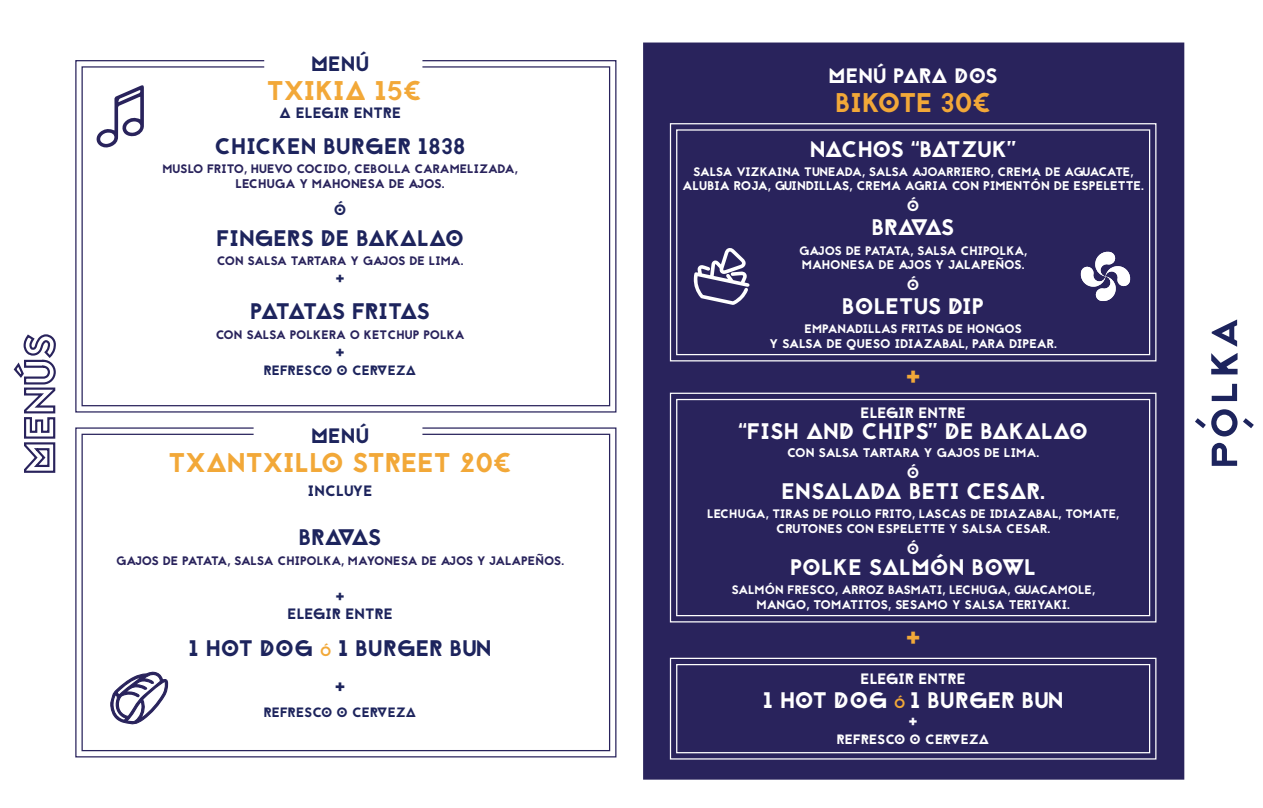
<style>
.page{position:relative;width:1263px;height:808px;background:#fff}
.page>*{position:absolute;margin:0;border:0;box-sizing:border-box;transform-origin:0 0}
.t1{font:31.5px "Jaapokkienchance";color:#f2a838}
.t2{font:27px "Jaapokkienchance";letter-spacing:.01em;color:#f2a838}
.t3{font:22.5px "Jaapokkienchance";letter-spacing:.01em;color:#fff}
.t4{font:22.5px/36px "Jaapokkienchance";color:#1d245d;text-align:center}
.t5{font:22.5px "Jaapokkienchance";letter-spacing:-.015em;color:#fff}
.t6{font:22.5px "Jaapokkienchance";letter-spacing:-.08em;color:#1d245d}
.t7{font:20.85px "Jaapokkienchance";color:#fff}
.t8{font:20.85px "Jaapokkienchance";letter-spacing:.01em;color:#1d245d}
.t9{font:19.5px "Jaapokkienchance";color:#1d245d}
.t10{font:19.5px "Jaapokkienchance";color:#fff}
.t11{font:15px "Jaapokkienchance";letter-spacing:.01em;color:#1d245d}
.t12{font:15px "Jaapokkienchance";letter-spacing:.01em;color:#fff}
.t13{font:13.5px "Jaapokkienchance";letter-spacing:.01em;color:#1d245d}
.t14{font:13.5px "Jaapokkienchance";letter-spacing:.01em;color:#fff}
.t15{font:12.6px "Jaapokki";letter-spacing:-.01em;color:#fff}
.t16{font:12.6px "Jaapokki";letter-spacing:.01em;color:#fff}
.t17{font:12.6px "Jaapokki";letter-spacing:-.005em;color:#29235c}
.t18{font:12.3px "Jaapokki";letter-spacing:-.01em;color:#fff}
.t19{font:12.3px "Jaapokki";letter-spacing:-.01em;color:#29235c}
.t20{font:12.3px "Jaapokki";letter-spacing:-.03em;color:#fff}
.t21{font:12.3px "Jaapokki";letter-spacing:.01em;color:#29235c}
.s1{font-family:"Jaapokki";font-size:13.5px;color:#f2a838}
</style>
<div class="page">
<div style="left:643px;top:43px;width:541px;height:737px;background:#29235c"></div>
<svg style="left:75px;top:60px;width:542px;height:353px"></svg>
<svg style="left:75px;top:427px;width:542px;height:331px"></svg>
<svg style="left:95px;top:85px;width:49px;height:63px"></svg>
<svg style="left:109px;top:574px;width:60px;height:151px"></svg>
<div style="left:669px;top:122px;width:488px;height:240px;background:#29235c"></div>
<div style="left:676px;top:129px;width:474px;height:226px;border:1px solid #fff"></div>
<div style="left:669px;top:392px;width:488px;height:231px;background:#29235c"></div>
<div style="left:676px;top:399px;width:474px;height:217px;border:1px solid #fff"></div>
<div style="left:669px;top:657px;width:488px;height:103px;background:#29235c"></div>
<div style="left:676px;top:664px;width:474px;height:89px;border:1px solid #fff"></div>
<svg style="left:13px;top:334px;width:43px;height:139px"></svg>
<svg style="left:1195px;top:319px;width:42px;height:147px"></svg>
<svg style="left:1243px;top:418px;width:11px;height:10px"></svg>
<h3 class="t8" style="left:311px;top:50px;width:60px">MENÚ</h3>
<h2 class="t2" style="left:267px;top:72px;width:156px">TXIKIA 15€</h2>
<p class="t11" style="left:279px;top:102px;width:123px">A ELEGIR ENTRE</p>
<h3 class="t4" style="left:214px;top:129px;width:253px">CHICKEN BURGER 1838</h3>
<p class="t21" style="left:163px;top:160px;width:357px">MUSLO FRITO, HUEVO COCIDO, CEBOLLA CARAMELIZADA,</p>
<p class="t17" style="left:236px;top:174px;width:210px">LECHUGA Y MAHONESA DE AJOS.</p>
<p class="t11" style="left:334px;top:199px;width:14px">Ó</p>
<h3 class="t4" style="left:216px;top:221px;width:249px">FINGERS DE BAKALAO</h3>
<p class="t19" style="left:217px;top:253px;width:248px">CON SALSA TARTARA Y GAJOS DE LIMA.</p>
<h3 class="t9" style="left:335px;top:263px;width:11px">+</h3>
<h3 class="t6" style="left:250px;top:296px;width:181px">PATATAS FRITAS</h3>
<p class="t21" style="left:216px;top:326px;width:250px">CON SALSA POLKERA O KETCHUP POLKA</p>
<h3 class="t9" style="left:335px;top:336px;width:11px">+</h3>
<p class="t13" style="left:264px;top:361px;width:154px">REFRESCO O CERVEZA</p>
<h3 class="t8" style="left:311px;top:421px;width:60px">MENÚ</h3>
<h2 class="t2" style="left:168px;top:444px;width:345px">TXANTXILLO STREET 20€</h2>
<p class="t11" style="left:308px;top:480px;width:66px">INCLUYE</p>
<h3 class="t4" style="left:299px;top:520px;width:84px">BRAVAS</h3>
<p class="t19" style="left:116px;top:552px;width:449px">GAJOS DE PATATA, SALSA CHIPOLKA, MAYONESA DE AJOS Y JALAPEÑOS.</p>
<h3 class="t9" style="left:335px;top:580px;width:11px">+</h3>
<p class="t11" style="left:288px;top:603px;width:107px">ELEGIR ENTRE</p>
<h3 class="t4" style="left:189px;top:630px;width:304px">1 HOT DOG <span class="s1">Ó</span> 1 BURGER BUN +</h3>
<p class="t13" style="left:264px;top:703px;width:154px">REFRESCO O CERVEZA</p>
<h3 class="t7" style="left:829px;top:61px;width:171px">MENÚ PARA DOS</h3>
<h2 class="t2" style="left:835px;top:83px;width:157px">BIKOTE 30€</h2>
<h3 class="t5" style="left:810px;top:133px;width:208px">NACHOS “BATZUK”</h3>
<p class="t20" style="left:693px;top:163px;width:442px">SALSA VIZKAINA TUNEADA, SALSA AJOARRIERO, CREMA DE AGUACATE,</p>
<p class="t16" style="left:682px;top:177px;width:463px">ALUBIA ROJA, GUINDILLAS, CREMA AGRIA CON PIMENTÓN DE ESPELETTE.</p>
<p class="t12" style="left:907px;top:196px;width:14px">Ó</p>
<h3 class="t3" style="left:872px;top:212px;width:84px">BRAVAS</h3>
<p class="t20" style="left:799px;top:242px;width:229px">GAJOS DE PATATA, SALSA CHIPOLKA,</p>
<p class="t15" style="left:802px;top:256px;width:224px">MAHONESA DE AJOS Y JALAPEÑOS.</p>
<p class="t12" style="left:907px;top:274px;width:14px">Ó</p>
<h3 class="t3" style="left:842px;top:290px;width:143px">BOLETUS DIP</h3>
<p class="t18" style="left:805px;top:320px;width:219px">EMPANADILLAS FRITAS DE HONGOS</p>
<p class="t15" style="left:769px;top:334px;width:289px">Y SALSA DE QUESO IDIAZABAL, PARA DIPEAR.</p>
<h1 class="t1" style="left:906px;top:351px;width:16px">+</h1>
<p class="t12" style="left:861px;top:402px;width:107px">ELEGIR ENTRE</p>
<h3 class="t3" style="left:738px;top:416px;width:351px">“FISH AND CHIPS” DE BAKALAO</h3>
<p class="t15" style="left:787px;top:444px;width:254px">CON SALSA TARTARA Y GAJOS DE LIMA.</p>
<p class="t12" style="left:907px;top:462px;width:14px">Ó</p>
<h3 class="t3" style="left:781px;top:476px;width:265px">ENSALADA BETI CESAR.</h3>
<p class="t18" style="left:707px;top:506px;width:413px">LECHUGA, TIRAS DE POLLO FRITO, LASCAS DE IDIAZABAL, TOMATE,</p>
<p class="t16" style="left:776px;top:520px;width:276px">CRUTONES CON ESPELETTE Y SALSA CESAR.</p>
<p class="t12" style="left:907px;top:538px;width:14px">Ó</p>
<h3 class="t3" style="left:790px;top:551px;width:247px">POLKE SALMÓN BOWL</h3>
<p class="t18" style="left:731px;top:581px;width:365px">SALMÓN FRESCO, ARROZ BASMATI, LECHUGA, GUACAMOLE,</p>
<p class="t15" style="left:756px;top:595px;width:315px">MANGO, TOMATITOS, SESAMO Y SALSA TERIYAKI.</p>
<h1 class="t1" style="left:906px;top:612px;width:16px">+</h1>
<p class="t12" style="left:861px;top:668px;width:107px">ELEGIR ENTRE</p>
<h3 class="t3" style="left:763px;top:684px;width:302px">1 HOT DOG <span class="s1">Ó</span> 1 BURGER BUN</h3>
<h3 class="t10" style="left:908px;top:705px;width:11px">+</h3>
<p class="t14" style="left:837px;top:729px;width:154px">REFRESCO O CERVEZA</p>
</div>
